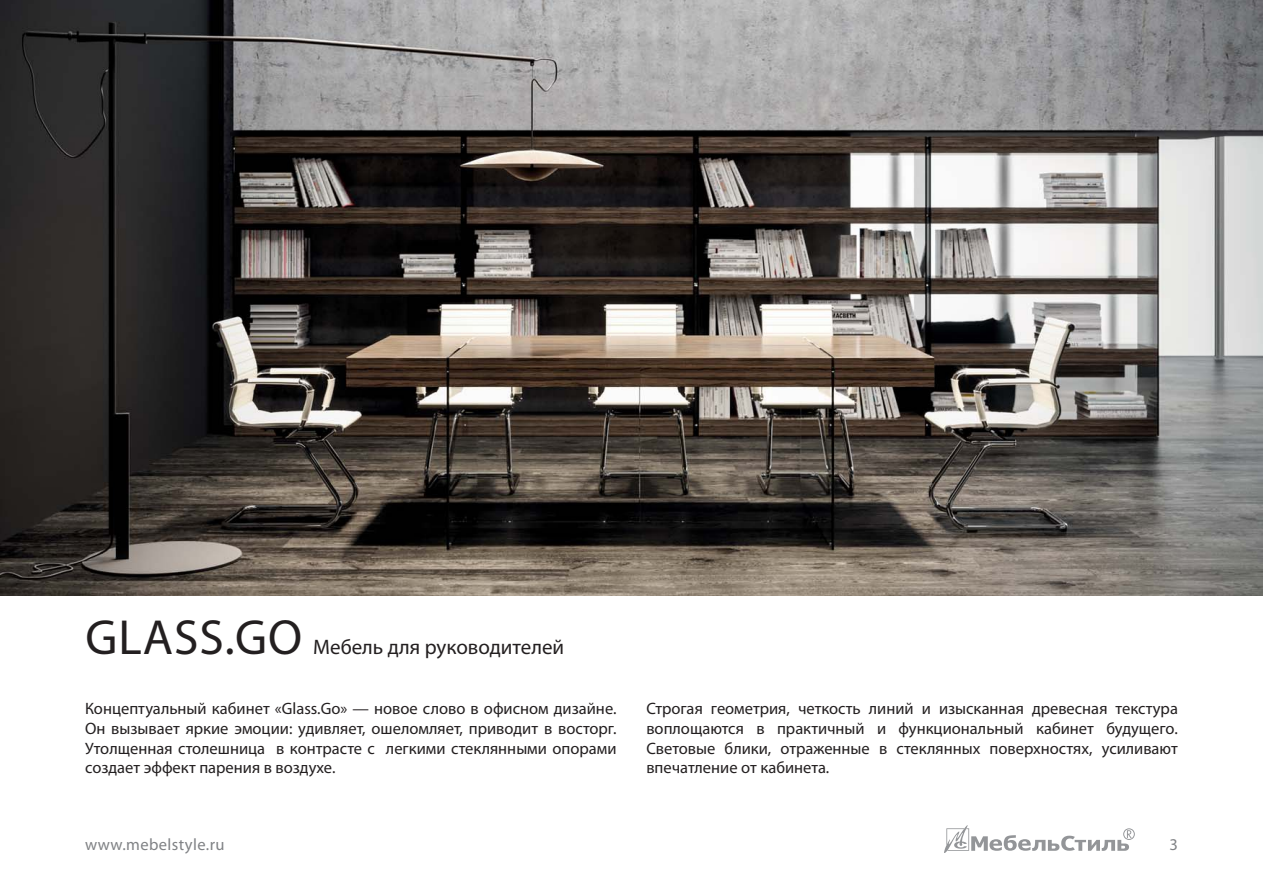
<style>
.page{position:relative;width:1263px;height:893px;background:#fff}
.page>*{position:absolute;margin:0;border:0;box-sizing:border-box;transform-origin:0 0}
.t1{font:49.5px "Myriad Pro";letter-spacing:.02em;color:#231f20}
.t2{font:21px "Myriad Pro";color:#231f20}
.t3{font:16.5px/19.8px "Myriad Pro";color:#231f20;text-align:justify}
.t4{font:16.5px "Myriad Pro";letter-spacing:.025em;color:#808285}
</style>
<div class="page">
<svg style="left:944px;top:825px;width:191px;height:28px"></svg>
<img style="left:0;top:0;width:1263px;height:595px">
<h1 class="t1" style="left:86px;top:608px;width:218px">GLASS.GO</h1>
<p class="t2" style="left:313px;top:634px;width:252px">Мебель для руководителей</p>
<p class="t3" style="left:85px;top:698px;width:533px">Концептуальный кабинет «Glass.Go» — новое слово в офисном дизайне.<br>Он вызывает яркие эмоции: удивляет, ошеломляет, приводит в восторг.<br>Утолщенная столешница в контрасте с легкими стеклянными опорами создает эффект парения в воздухе.</p>
<p class="t3" style="left:646px;top:698px;width:533px">Строгая геометрия, четкость линий и изысканная древесная текстура воплощаются в практичный и функциональный кабинет будущего.<br>Световые блики, отраженные в стеклянных поверхностях, усиливают впечатление от кабинета.</p>
<p class="t4" style="left:85px;top:835px;width:141px">www.mebelstyle.ru</p>
<p class="t4" style="left:1169px;top:835px;width:10px">3</p>
</div>
